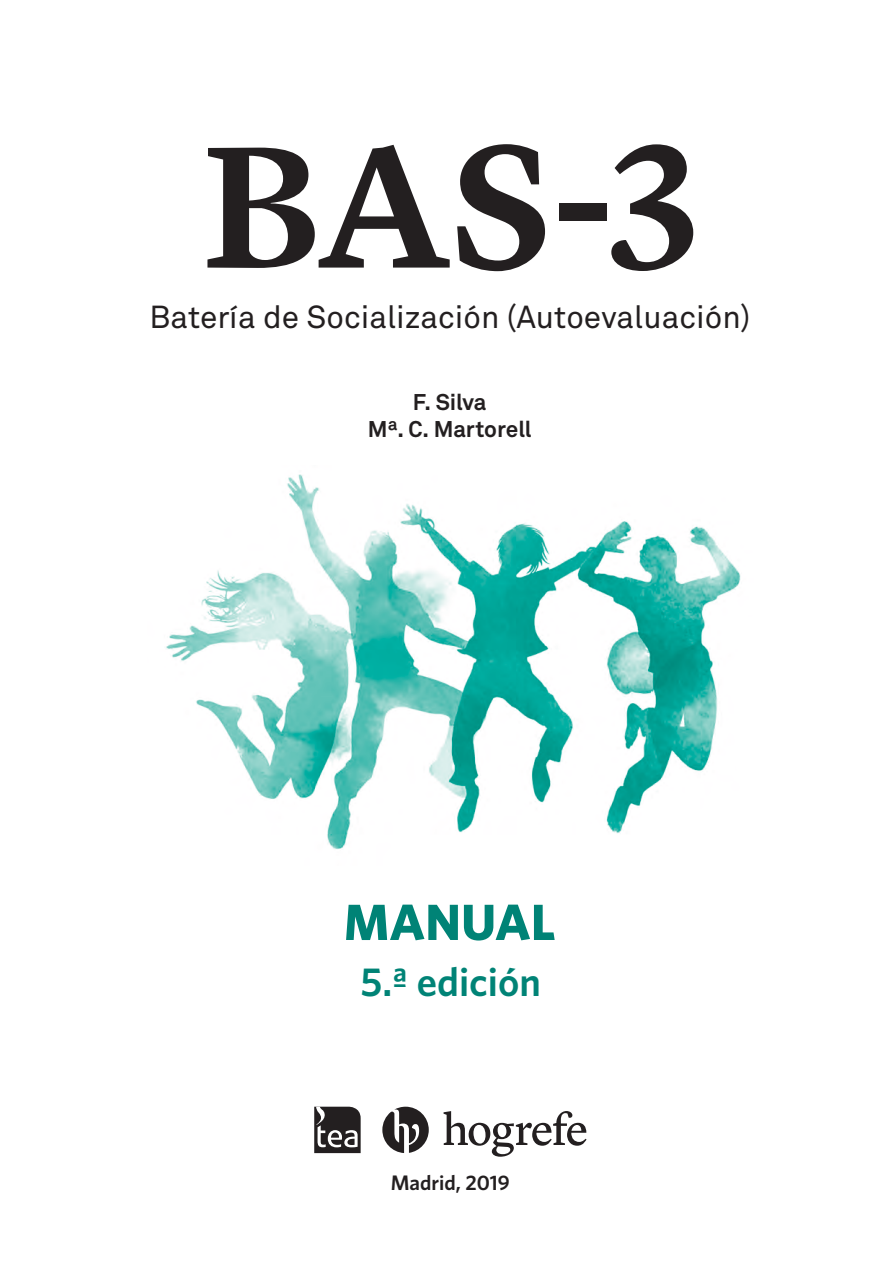
<style>
.page{position:relative;width:893px;height:1263px;background:#fff}
.page>*{position:absolute;margin:0;border:0;box-sizing:border-box;transform-origin:0 0}
.t1{font:600 180px "Lyon Text";color:#231f20}
.t2{font:700 51px "Whitney";color:#008376}
.t3{font:600 40.5px "Whitney";color:#008376}
.t4{font:31.5px "Akkurat Pro";color:#231f20}
.t5{font:700 22.5px/27px "Akkurat Pro";letter-spacing:-.005em;color:#231f20;text-align:center}
.t6{font:600 21px "Whitney";color:#231f20}
</style>
<div class="page">
<svg style="left:382px;top:1106px;width:47px;height:46px"></svg>
<svg style="left:443px;top:1111px;width:143px;height:45px"></svg>
<svg style="left:314px;top:1106px;width:47px;height:46px;background:#545151"></svg>
<img style="left:166px;top:474px;width:575px;height:375px">
<h1 class="t1" style="left:201px;top:68px;width:501px">BAS-3</h1>
<p class="t4" style="left:149px;top:298px;width:602px">Batería de Socialización (Autoevaluación)</p>
<p class="t5" style="left:368px;top:388px;width:165px">F. Silva<br>Mª. C. Martorell</p>
<h2 class="t2" style="left:344px;top:888px;width:213px">MANUAL</h2>
<p class="t3" style="left:360px;top:954px;width:182px">5.ª edición</p>
<p class="t6" style="left:391px;top:1168px;width:121px">Madrid, 2019</p>
</div>
